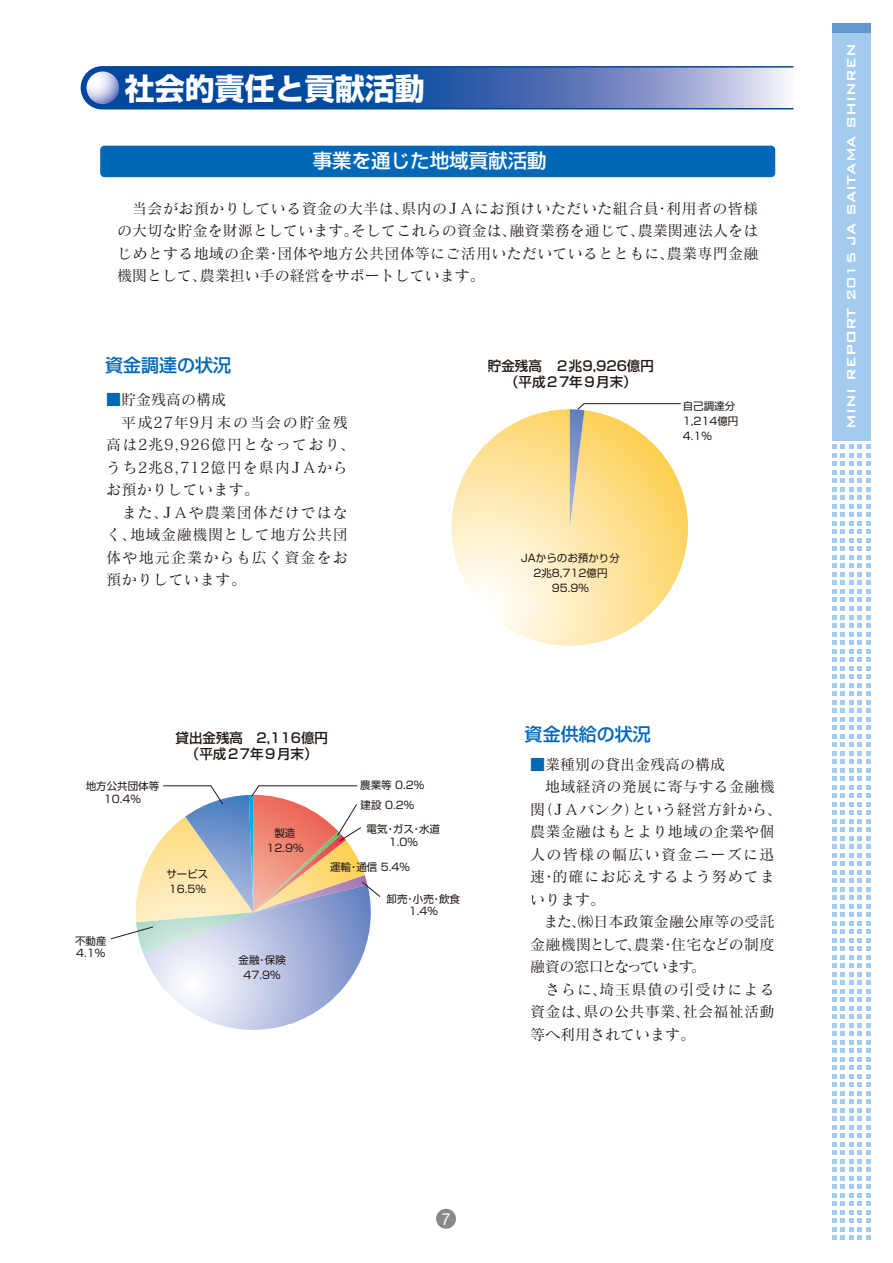
<style>
.page{position:relative;width:893px;height:1263px;background:#fff}
.page>*{position:absolute;margin:0;border:0;box-sizing:border-box;transform-origin:0 0}
.t1{font:700 30px "Shin Go Pro";color:#fff}
.t2{font:500 19.5px "Shin Go Pro";color:#fff}
.t3{font:500 18px "Shin Go Pro";color:#0068b7}
.t4{font:16.5px "Helvetica Neue";color:#fff}
.t5{font:500 16.05px "Bank Gothic";color:#fff}
.t6{font:15px "Matisse Pro M";letter-spacing:.02em;color:#221815}
.t7{font:15px/22.5px "Matisse Pro M";color:#221815}
.t8{font:15px/22.4px "Matisse Pro M";letter-spacing:.04em;color:#221815}
.t9{font:15px/22.5px "Matisse Pro M";letter-spacing:.08em;color:#221815}
.t10{font:15px/22.5px "Matisse Pro M";letter-spacing:-.02em;color:#221815}
.t11{font:15px "Matisse Pro M";letter-spacing:.085em;color:#221815}
.t12{font:15px "Matisse Pro M";letter-spacing:.11em;color:#221815}
.t13{font:15px "Matisse Pro M";letter-spacing:.065em;color:#221815}
.t14{font:15px "Matisse Pro M";letter-spacing:.095em;color:#221815}
.t15{font:15px "Matisse Pro M";letter-spacing:.06em;color:#221815}
.t16{font:500 13.5px/16.5px "Shin Go Pro";color:#221815;text-align:center}
.t17{font:10.5px/14.9px "Shin Go Pro";color:#221815;text-align:center}
.s1{font-family:"Hira Min Pro W3"}
.s2{color:#0067b6}
</style>
<div class="page">
<div style="left:436px;top:1209px;width:20px;height:20px;background:#898989;border-radius:50%"></div>
<svg style="left:832px;top:445px;width:39px;height:795px"></svg>
<div style="left:832px;top:23px;width:39px;height:417px;background:#a2cbed"></div>
<div style="left:832px;top:23px;width:39px;height:9px;background:#6397d1"></div>
<div style="left:100px;top:146px;width:675px;height:31px;background:#0068b7;border-radius:4px"></div>
<svg style="left:452px;top:409px;width:236px;height:237px"></svg>
<svg style="left:80px;top:66px;width:714px;height:44px;background:#406fb3"></svg>
<svg style="left:87px;top:71px;width:32px;height:33px"></svg>
<svg style="left:110px;top:785px;width:271px;height:245px"></svg>
<svg style="left:570px;top:403px;width:112px;height:124px"></svg>
<h1 class="t1" style="left:125px;top:64px;width:301px">社会的責任と貢献活動</h1>
<h2 class="t2" style="left:313px;top:144px;width:235px">事業を通じた地域貢献活動</h2>
<p class="t6" style="left:117px;top:199px;width:293px">　当会がお預かりしている資金の大半は、</p>
<p class="t6" style="left:401px;top:199px;width:259px">県内の<span class="s1">Ｊ</span>Ａにお預けいただいた組合員</p>
<p class="t6" style="left:666px;top:199px;width:94px">利用者の皆様</p>
<p class="t6" style="left:655px;top:199px;width:16px">・</p>
<p class="t6" style="left:351px;top:221px;width:167px">そしてこれらの資金は、</p>
<p class="t6" style="left:509px;top:221px;width:137px">融資業務を通じて、</p>
<p class="t6" style="left:117px;top:221px;width:243px">の大切な貯金を財源としています。</p>
<p class="t6" style="left:638px;top:221px;width:122px">農業関連法人をは</p>
<p class="t7" style="left:200px;top:241px;width:286px;text-indent:-82px">じめとする地域の企業<br>農業担い手の経営をサポートしています。</p>
<p class="t6" style="left:277px;top:244px;width:399px">団体や地方公共団体等にご活用いただいているとともに、</p>
<p class="t6" style="left:667px;top:244px;width:93px">農業専門金融</p>
<p class="t6" style="left:266px;top:244px;width:16px">・</p>
<p class="t6" style="left:117px;top:266px;width:91px">機関として、</p>
<p class="t3" style="left:105px;top:350px;width:127px">資金調達の状況</p>
<p class="t7" style="left:106px;top:388px;width:121px"><span class="s2">■</span>貯金残高の構成</p>
<p class="t12" style="left:121px;top:413px;width:228px">平成27年9月末の当会の貯金残</p>
<p class="t11" style="left:106px;top:435px;width:251px">高は2兆9,926億円となっており、</p>
<p class="t8" style="left:106px;top:456px;width:243px">うち2兆8,712億円を県内<span class="s1">Ｊ</span>Ａから</p>
<p class="t6" style="left:106px;top:480px;width:154px">お預かりしています。</p>
<p class="t13" style="left:106px;top:503px;width:243px">　また<span class="s1">Ｊ</span>Ａや農業団体だけではな</p>
<p class="t8" style="left:130px;top:501px;width:219px;text-indent:23px">、<br>地域金融機関として地方公共団</p>
<p class="t9" style="left:106px;top:523px;width:243px">く、<br>体や地元企業からも広く資金をお預かりしています。</p>
<p class="t16" style="left:488px;top:356px;width:167px">貯金残高　２兆9,926億円</p>
<p class="t16" style="left:505px;top:372px;width:133px">（平成２7年９月末(</p>
<p class="t17" style="left:683px;top:397px;width:57px;text-align:left">自己調達分<br>1,214億円<br>4.1％</p>
<p class="t17" style="left:521px;top:549px;width:100px">JAからのお預かり分<br>2兆8,712億円<br>95.9％</p>
<p class="t17" style="left:86px;top:779px;width:75px;line-height:12.3px">地方公共団体等<br>10.4％</p>
<p class="t17" style="left:75px;top:932px;width:33px">不動産</p>
<p class="t17" style="left:76px;top:944px;width:31px">4.1％</p>
<p class="t16" style="left:176px;top:728px;width:154px">貸出金残高　2,116億円（平成２7年９月末(</p>
<p class="t17" style="left:266px;top:824px;width:39px">製造<br>12.9％</p>
<p class="t17" style="left:360px;top:777px;width:66px">農業等 0.2％</p>
<p class="t17" style="left:361px;top:796px;width:55px">建設 0.2％</p>
<p class="t17" style="left:367px;top:821px;width:22px">電気</p>
<p class="t17" style="left:393px;top:821px;width:22px">ガス</p>
<p class="t17" style="left:419px;top:821px;width:22px">水道</p>
<p class="t17" style="left:385px;top:821px;width:12px">・</p>
<p class="t17" style="left:411px;top:821px;width:12px">・</p>
<p class="t17" style="left:389px;top:833px;width:31px">1.0％</p>
<p class="t17" style="left:166px;top:865px;width:43px;line-height:15.3px;text-align:left">サービス<br>16.5％</p>
<p class="t17" style="left:239px;top:951px;width:22px">金融</p>
<p class="t17" style="left:265px;top:951px;width:22px">保険</p>
<p class="t17" style="left:257px;top:951px;width:12px">・</p>
<p class="t17" style="left:244px;top:966px;width:39px">47.9％</p>
<p class="t17" style="left:330px;top:858px;width:22px">運輸</p>
<p class="t17" style="left:356px;top:858px;width:55px">通信 5.4％</p>
<p class="t17" style="left:348px;top:858px;width:12px">・</p>
<p class="t17" style="left:387px;top:890px;width:22px">卸売</p>
<p class="t17" style="left:439px;top:890px;width:22px">飲食</p>
<p class="t17" style="left:413px;top:890px;width:22px">小売</p>
<p class="t17" style="left:405px;top:890px;width:12px">・</p>
<p class="t17" style="left:431px;top:890px;width:12px">・</p>
<p class="t17" style="left:409px;top:903px;width:31px">1.4％</p>
<p class="t3" style="left:525px;top:720px;width:127px">資金供給の状況</p>
<p class="t7" style="left:530px;top:752px;width:196px"><span class="s2">■</span>業種別の貸出金残高の構成</p>
<p class="t6" style="left:530px;top:777px;width:246px">　地域経済の発展に寄与する金融機</p>
<p class="t7" style="left:632px;top:798px;width:152px">という経営方針から、</p>
<p class="t6" style="left:530px;top:800px;width:111px">（関<span class="s1">Ｊ</span>Ａバンク）</p>
<p class="t6" style="left:530px;top:822px;width:246px">農業金融はもとより地域の企業や個</p>
<p class="t14" style="left:530px;top:845px;width:246px">人の皆様の幅広い資金ニーズに迅</p>
<p class="t15" style="left:553px;top:867px;width:224px">的確にお応えするよう努めてま</p>
<p class="t6" style="left:530px;top:867px;width:16px">速</p>
<p class="t6" style="left:530px;top:890px;width:76px">いります。</p>
<p class="t6" style="left:544px;top:912px;width:233px">また㈱日本政策金融公庫等の受託</p>
<p class="t6" style="left:571px;top:912px;width:16px">、</p>
<p class="t6" style="left:671px;top:935px;width:105px">住宅などの制度</p>
<p class="t6" style="left:541px;top:867px;width:16px">・</p>
<p class="t6" style="left:530px;top:935px;width:136px">金融機関として農業</p>
<p class="t6" style="left:627px;top:935px;width:16px">、</p>
<p class="t6" style="left:660px;top:935px;width:16px">・</p>
<p class="t10" style="left:600px;top:955px;width:177px;text-indent:-70px">融資の窓口となっています<br>埼玉県債の引受けによる</p>
<p class="t6" style="left:691px;top:957px;width:16px">。</p>
<p class="t6" style="left:530px;top:980px;width:79px">　さらに、</p>
<p class="t7" style="left:530px;top:1000px;width:166px">資金は、<br>等へ利用されています。</p>
<p class="t6" style="left:683px;top:1002px;width:93px">社会福祉活動</p>
<p class="t6" style="left:583px;top:1002px;width:108px">県の公共事業、</p>
<p class="t4" style="left:441px;top:1205px;width:11px">7</p>
<p class="t5" style="left:843px;top:429px;width:387px;rotate:-90deg">MINI REPORT 2015 JA SAITAMA SHINREN</p>
</div>
